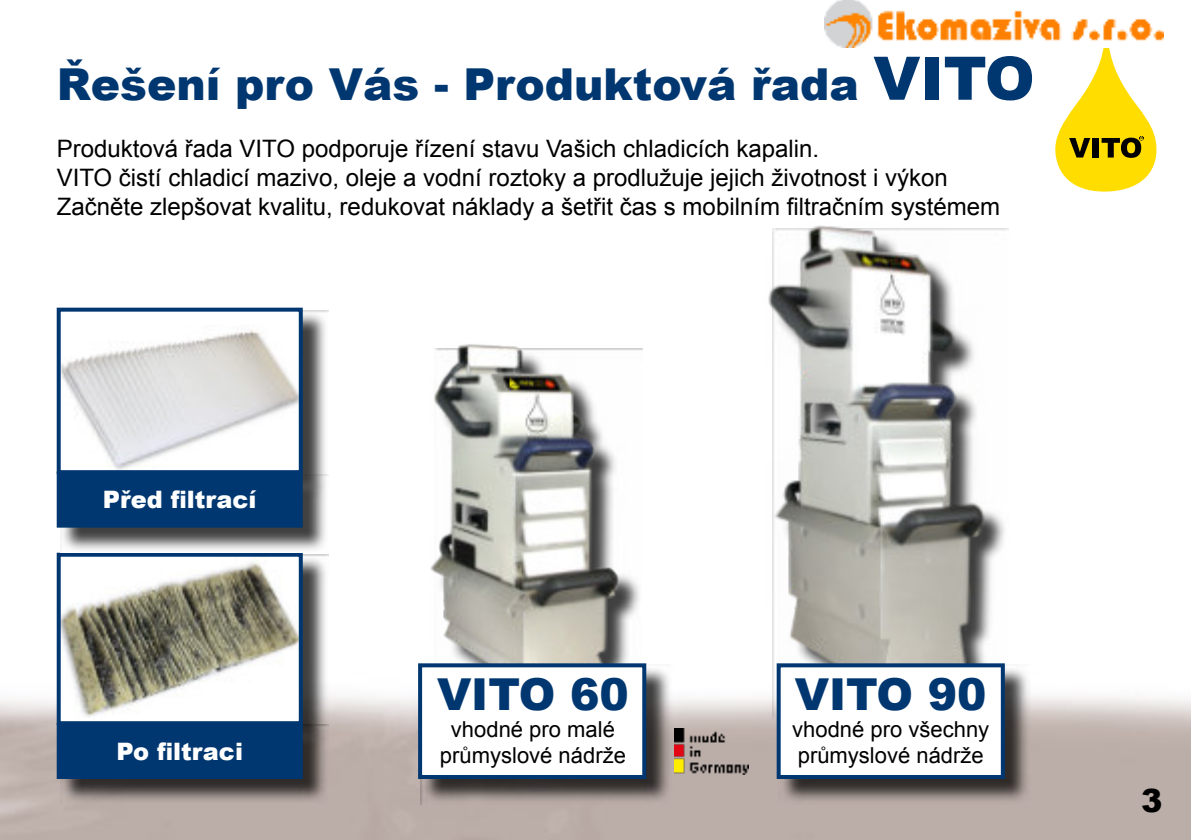
<style>
.page{position:relative;width:1191px;height:840px;background:#fff}
.page>*{position:absolute;margin:0;border:0;box-sizing:border-box;transform-origin:0 0}
.t1{font:900 44px "Arial";color:#003770}
.t2{font:900 32px "Arial";color:#000}
.t3{font:24px/28.8px "Arial";color:#000}
.t4{font:900 24px "Arial";color:#fff}
.t5{font:22px/26.4px "Arial";color:#000}
.s1{font-size:60px}
</style>
<div class="page">
<img style="left:0;top:15px;width:1191px;height:824px">
<img style="left:627px;top:348px;width:15px;height:315px">
<img style="left:430px;top:294px;width:197px;height:369px">
<img style="left:763px;top:159px;width:240px;height:543px">
<img style="left:778px;top:664px;width:252px;height:140px">
<div style="left:778px;top:665px;width:224px;height:111px;background:#fff"></div>
<div style="left:776px;top:663px;width:228px;height:115px;border:4px solid #003770"></div>
<img style="left:420px;top:664px;width:252px;height:140px">
<div style="left:420px;top:665px;width:224px;height:111px;background:#fff"></div>
<div style="left:418px;top:663px;width:228px;height:115px;border:4px solid #003770"></div>
<img style="left:303px;top:310px;width:25px;height:164px">
<img style="left:62px;top:312px;width:236px;height:157px">
<div style="left:57px;top:307px;width:246px;height:167px;border:4px solid #003770"></div>
<img style="left:303px;top:554px;width:25px;height:170px">
<img style="left:62px;top:557px;width:236px;height:162px">
<div style="left:57px;top:552px;width:246px;height:172px;border:4px solid #003770"></div>
<img style="left:60px;top:474px;width:268px;height:78px">
<div style="left:59px;top:473px;width:242px;height:52px;background:#003770"></div>
<div style="left:57px;top:471px;width:246px;height:56px;border:4px solid #003770"></div>
<img style="left:60px;top:724px;width:268px;height:80px">
<div style="left:59px;top:724px;width:242px;height:52px;background:#003770"></div>
<div style="left:57px;top:722px;width:246px;height:56px;border:4px solid #003770"></div>
<img style="left:674px;top:727px;width:74px;height:47px">
<svg style="left:1054px;top:47px;width:103px;height:144px"></svg>
<img style="left:825px;top:0;width:339px;height:47px">
<h1 class="t1" style="left:57px;top:68px;width:979px">Řešení pro Vás - Produktová řada <span class="s1">VITO</span></h1>
<p class="t3" style="left:57px;top:137px;width:945px">Produktová řada VITO podporuje řízení stavu Vašich chladicích kapalin.<br>VITO čistí chladicí mazivo, oleje a vodní roztoky a prodlužuje jejich životnost i výkon<br>Začněte zlepšovat kvalitu, redukovat náklady a šetřit čas s mobilním filtračním systémem</p>
<p class="t4" style="left:103px;top:490px;width:155px">Před filtrací</p>
<p class="t4" style="left:116px;top:741px;width:128px">Po filtraci</p>
<h1 class="t1" style="left:437px;top:678px;width:193px">VITO 60</h1>
<p class="t5" style="left:440px;top:717px;width:187px;text-align:center">vhodné pro malé průmyslové nádrže</p>
<h1 class="t1" style="left:795px;top:678px;width:193px">VITO 90</h1>
<p class="t5" style="left:792px;top:717px;width:198px">vhodné pro všechny průmyslové nádrže</p>
<h2 class="t2" style="left:1141px;top:788px;width:23px">3</h2>
</div>
